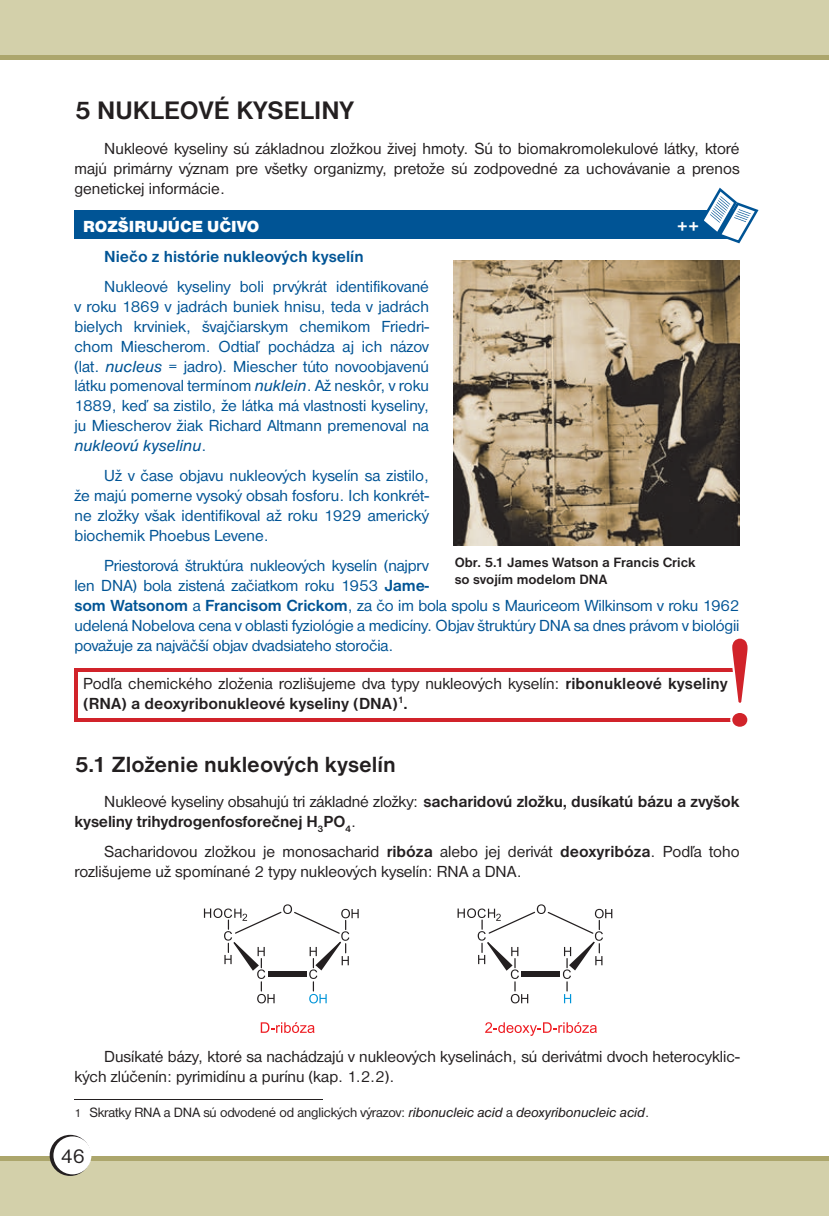
<style>
.page{position:relative;width:829px;height:1216px;background:#fff}
.page>*{position:absolute;margin:0;border:0;box-sizing:border-box;transform-origin:0 0}
.t1{font:700 26.25px "Nimbus San DEE";color:#231f20}
.t2{font:700 22.75px "Nimbus San DEE";color:#231f20}
.t3{font:21px "Nimbus San DEE";color:#231f20}
.t4{font:16.62px/19.9px "Nimbus San DEE";letter-spacing:-.01em;color:#005495;text-align:justify}
.t5{font:16.62px/19.9px "Nimbus San DEE";color:#231f20}
.t6{font:700 16.62px/19.9px "Nimbus San DEE";letter-spacing:-.01em;color:#231f20}
.t7{font:700 16.62px "Nimbus San DEE";color:#005495}
.t8{font:16.62px "Nimbus San DEE Blac";color:#fff}
.t9{font:14px "Nimbus San DEE";letter-spacing:-.01em;color:#231f20}
.t10{font:700 14px/16.8px "Nimbus San DEE";color:#231f20}
.s1{font-style:italic}
.s2{font-weight:700}
.s3{font-weight:400}
.s4{font-size:12.25px}
</style>
<div class="page">
<div style="left:0;top:1156px;width:828px;height:59px;background:#d3d0aa"></div>
<hr style="left:0;top:1156px;width:828px;height:4px;background:#aca66c">
<svg style="left:50px;top:1134px;width:41px;height:41px"></svg>
<div style="left:53px;top:1136px;width:38px;height:38px;background:#fff;border-radius:50%"></div>
<div style="left:0;top:0;width:828px;height:60px;background:#d3d0aa"></div>
<div style="left:0;top:55px;width:828px;height:5px;background:#aca66c"></div>
<div style="left:76px;top:212px;width:661px;height:27px;background:#005495"></div>
<hr style="left:74px;top:211px;width:665px;height:3px;background:#005495">
<hr style="left:74px;top:214px;width:4px;height:25px;background:#005495">
<hr style="left:74px;top:668px;width:656px;height:3px;background:#d1232a">
<hr style="left:74px;top:671px;width:4px;height:47px;background:#d1232a">
<hr style="left:74px;top:718px;width:665px;height:3px;background:#d1232a">
<svg style="left:261px;top:1022px;width:53px;height:10px"></svg>
<svg style="left:204px;top:904px;width:154px;height:99px"></svg>
<svg style="left:485px;top:1022px;width:111px;height:13px"></svg>
<svg style="left:457px;top:904px;width:155px;height:99px"></svg>
<hr style="left:74px;top:1099px;width:248px;height:1px;background:#231f20">
<svg style="left:700px;top:188px;width:58px;height:55px"></svg>
<img style="left:454px;top:260px;width:285px;height:285px">
<svg style="left:730px;top:638px;width:18px;height:89px"></svg>
<h1 class="t1" style="left:74px;top:95px;width:281px">5 NUKLEOVÉ KYSELINY</h1>
<p class="t5" style="left:74px;top:138px;width:666px;text-align:justify;text-indent:30px">Nukleové kyseliny sú základnou zložkou živej hmoty. Sú to biomakromolekulové látky, ktoré majú primárny význam pre všetky organizmy, pretože sú zodpovedné za uchovávanie a prenos genetickej informácie.</p>
<p class="t8" style="left:83px;top:217px;width:178px">ROZŠIRUJÚCE UČIVO</p>
<p class="t8" style="left:676px;top:217px;width:24px">++</p>
<p class="t7" style="left:104px;top:247px;width:261px">Niečo z histórie nukleových kyselín</p>
<p class="t4" style="left:74px;top:276px;width:356px;text-indent:30px">Nukleové kyseliny boli prvýkrát identifikované v roku 1869 v jadrách buniek hnisu, teda v jadrách bielych krviniek, švajčiarskym chemikom Friedri&shy;chom Miescherom. Odtiaľ pochádza aj ich názov (lat. <span class="s1">nucleus</span> = jadro). Miescher túto novoobjavenú látku pomenoval termínom <span class="s1">nuklein</span>. Až neskôr, v roku 1889, keď sa zistilo, že látka má vlastnosti kyseliny, ju Miescherov žiak Richard Altmann premenoval na <span class="s1">nukleovú kyselinu</span>.</p>
<p class="t4" style="left:74px;top:466px;width:356px;text-indent:30px">Už v čase objavu nukleových kyselín sa zistilo, že majú pomerne vysoký obsah fosforu. Ich konkrét&shy;ne zložky však identifikoval až roku 1929 americký biochemik Phoebus Levene.</p>
<p class="t4" style="left:74px;top:555px;width:666px;text-align:left;text-indent:30px">Priestorová štruktúra nukleových kyselín (najprv<br>len DNA) bola zistená začiatkom roku 1953 <span class="s2">Jame-<br>som Watsonom</span> a <span class="s2">Francisom Crickom</span>, za čo im bola spolu s Mauriceom Wilkinsom v roku 1962 udelená Nobelova cena v oblasti fyziológie a medicíny. Objav štruktúry DNA sa dnes právom v biológii považuje za najväčší objav dvadsiateho storočia.</p>
<p class="t5" style="left:83px;top:673px;width:646px">Podľa chemického zloženia rozlišujeme dva typy nukleových kyselín: <span class="s2">ribonukleové kyseliny (RNA) a deoxyribonukleové kyseliny (DNA)</span><sup>1</sup><span class="s2">.</span></p>
<p class="t10" style="left:454px;top:554px;width:242px">Obr. 5.1 James Watson a Francis Crick so svojím modelom DNA</p>
<h2 class="t2" style="left:74px;top:751px;width:323px">5.1 Zloženie nukleových kyselín</h2>
<p class="t6" style="left:74px;top:791px;width:666px;text-indent:30px"><span class="s3">Nukleové kyseliny obsahujú tri základné zložky:</span> sacharidovú zložku, dusíkatú bázu a zvyšok kyseliny trihydrogenfosforečnej H<sub>3</sub>PO<sub>4</sub><span class="s3">.</span></p>
<p class="t5" style="left:74px;top:841px;width:666px;text-indent:30px">Sacharidovou zložkou je monosacharid <span class="s2">ribóza</span> alebo jej derivát <span class="s2">deoxyribóza</span>. Podľa toho rozlišujeme už spomínané 2 typy nukleových kyselín: RNA a DNA.</p>
<p class="t5" style="left:74px;top:1046px;width:666px;text-indent:30px">Dusíkaté bázy, ktoré sa nachádzajú v nukleových kyselinách, sú derivátmi dvoch heterocyklic&shy;kých zlúčenín: pyrimidínu a purínu (kap. 1.2.2).</p>
<p class="t9" style="left:74px;top:1104px;width:576px"><span class="s4">1</span> Skratky RNA a DNA sú odvodené od anglických výrazov: <span class="s1">ribonucleic acid</span> a <span class="s1">deoxyribonucleic acid</span>.</p>
<p class="t3" style="left:61px;top:1144px;width:26px">46</p>
</div>
